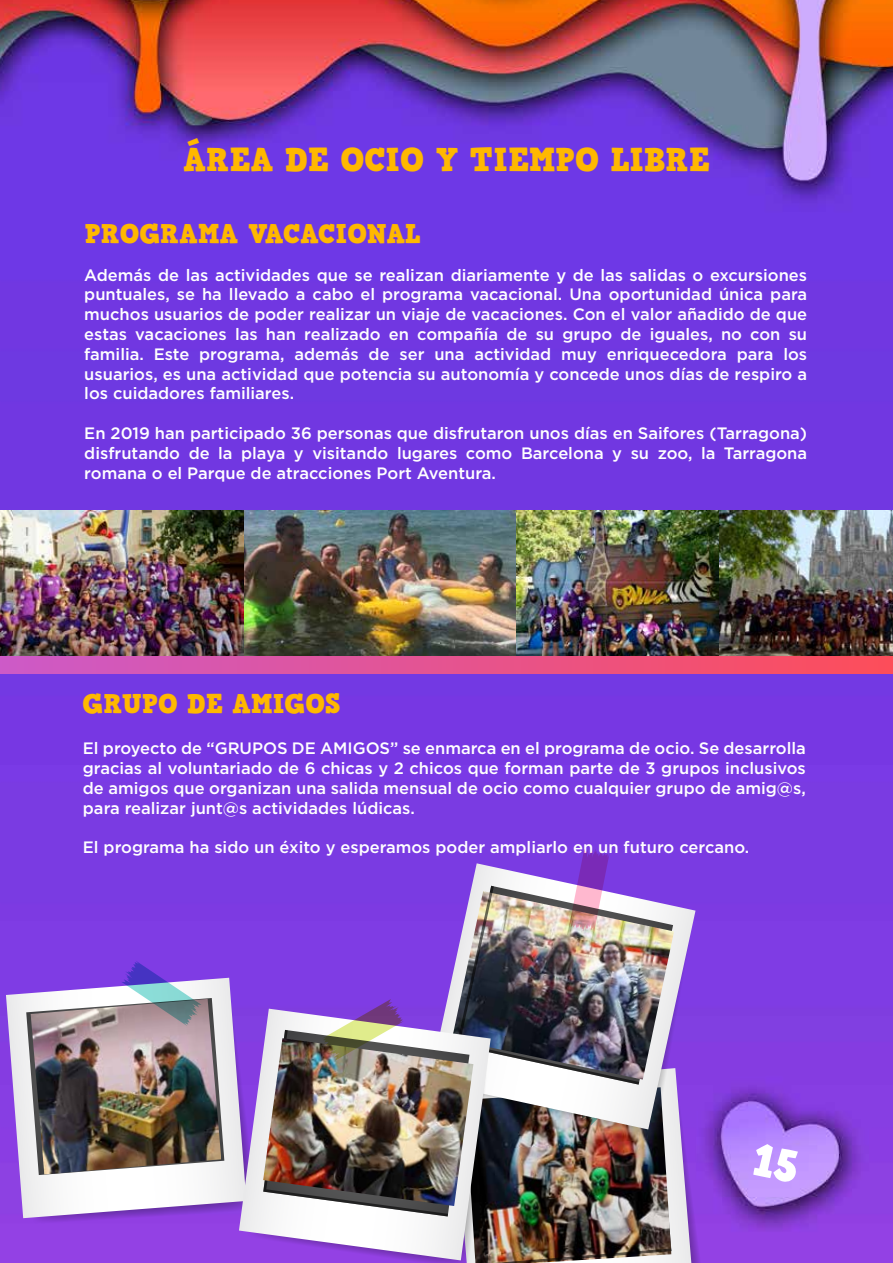
<style>
.page{position:relative;width:893px;height:1263px;background:#fff}
.page>*{position:absolute;margin:0;border:0;box-sizing:border-box;transform-origin:0 0}
.t1{font:33px "HVD Comic Serif Pro";color:#ffb800}
.t2{font:27px "HVD Comic Serif Pro";color:#ffb800}
.t3{font:500 16.5px/19.8px "Gotham";color:#fff;text-align:justify}
</style>
<div class="page">
<img style="left:0;top:0;width:893px;height:1263px">
<img style="left:0;top:510px;width:517px;height:146px">
<img style="left:517px;top:510px;width:376px;height:146px">
<div style="left:0;top:656px;width:893px;height:18px;background:linear-gradient(to right,#cd5ac8,#fd4d59)"></div>
<svg style="left:6px;top:978px;width:253px;height:246px;background:#8b3de0"></svg>
<svg style="left:6px;top:978px;width:240px;height:240px"></svg>
<img style="left:26px;top:960px;width:198px;height:215px">
<svg style="left:691px;top:1068px;width:15px;height:195px;background:#893ede"></svg>
<svg style="left:673px;top:1140px;width:18px;height:123px;background:#cfbde4"></svg>
<svg style="left:673px;top:863px;width:22px;height:266px;background:#9c69e4"></svg>
<svg style="left:239px;top:1009px;width:24px;height:251px;background:#af85e3"></svg>
<img style="left:263px;top:848px;width:410px;height:415px">
<svg style="left:751px;top:1142px;width:49px;height:41px;background:#be93fe"></svg>
<h1 class="t1" style="left:183px;top:134px;width:528px">ÁREA DE OCIO Y TIEMPO LIBRE</h1>
<h2 class="t2" style="left:85px;top:213px;width:337px">PROGRAMA VACACIONAL</h2>
<p class="t3" style="left:84px;top:265px;width:724px">Además de las actividades que se realizan diariamente y de las salidas o excursiones puntuales, se ha llevado a cabo el programa vacacional. Una oportunidad única para muchos usuarios de poder realizar un viaje de vacaciones. Con el valor añadido de que estas vacaciones las han realizado en compañía de su grupo de iguales, no con su familia. Este programa, además de ser una actividad muy enriquecedora para los usuarios, es una actividad que potencia su autonomía y concede unos días de respiro a los cuidadores familiares.</p>
<p class="t3" style="left:84px;top:423px;width:724px">En 2019 han participado 36 personas que disfrutaron unos días en Saifores (Tarragona) disfrutando de la playa y visitando lugares como Barcelona y su zoo, la Tarragona romana o el Parque de atracciones Port Aventura.</p>
<h2 class="t2" style="left:82px;top:683px;width:259px">GRUPO DE AMIGOS</h2>
<p class="t3" style="left:83px;top:738px;width:724px">El proyecto de “GRUPOS DE AMIGOS” se enmarca en el programa de ocio. Se desarrolla gracias al voluntariado de 6 chicas y 2 chicos que forman parte de 3 grupos inclusivos de amigos que organizan una salida mensual de ocio como cualquier grupo de amig@s, para realizar junt@s actividades lúdicas.</p>
<p class="t3" style="left:83px;top:837px;width:668px">El programa ha sido un éxito y esperamos poder ampliarlo en un futuro cercano.</p>
</div>
